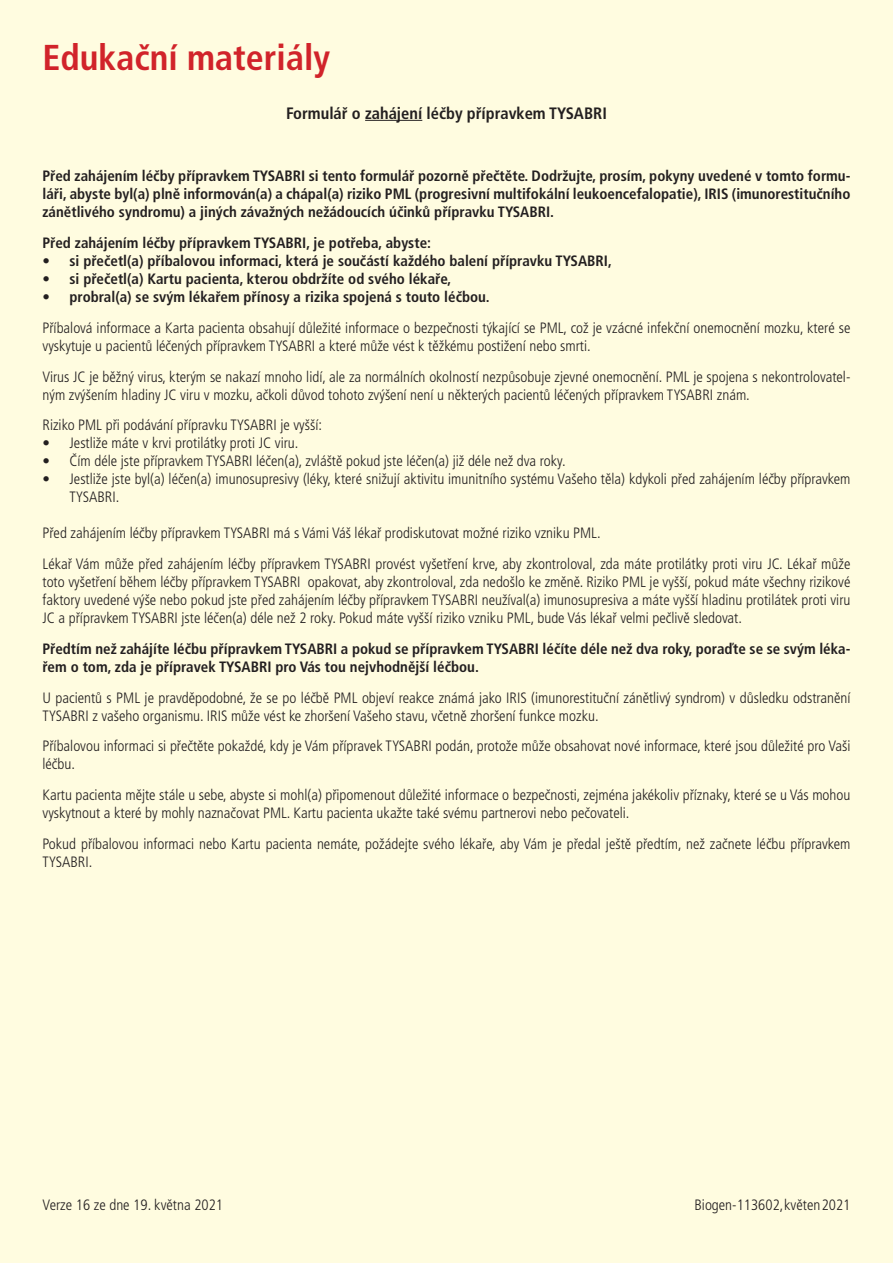
<style>
.page{position:relative;width:893px;height:1263px;background:#fffce0}
.page>*{position:absolute;margin:0;border:0;box-sizing:border-box;transform-origin:0 0}
.t1{font:700 condensed 36px "Frutiger CE";color:#d1232a}
.t2{font:700 condensed 16.5px "Frutiger CE";color:#231f20}
.t3{font:300 condensed 15px/18px "Frutiger CE";color:#231f20}
.t4{font:700 condensed 15px/18px "Frutiger CE";color:#231f20;text-align:justify}
</style>
<div class="page">
<hr style="left:365px;top:120px;width:57px;height:1px;background:#231f20">
<h1 class="t1" style="left:43px;top:37px;width:289px">Edukační materiály</h1>
<p class="t2" style="left:286px;top:104px;width:322px">Formulář o zahájení léčby přípravkem TYSABRI</p>
<p class="t4" style="left:43px;top:167px;width:809px">Před zahájením léčby přípravkem TYSABRI si tento formulář pozorně přečtěte. Dodržujte, prosím, pokyny uvedené v tomto formu&shy;láři, abyste byl(a) plně informován(a) a chápal(a) riziko PML (progresivní multifokální leukoencefalopatie), IRIS (imunorestitučního zánětlivého syndromu) a jiných závažných nežádoucích účinků přípravku TYSABRI.</p>
<p class="t4" style="left:43px;top:234px;width:390px">Před zahájením léčby přípravkem TYSABRI, je potřeba, abyste:</p>
<p class="t4" style="left:43px;top:252px;width:571px">• si přečetl(a) příbalovou informaci, která je součástí každého balení přípravku TYSABRI,</p>
<p class="t4" style="left:43px;top:270px;width:410px">• si přečetl(a) Kartu pacienta, kterou obdržíte od svého lékaře,</p>
<p class="t4" style="left:43px;top:288px;width:449px">• probral(a) se svým lékařem přínosy a rizika spojená s touto léčbou.</p>
<p class="t3" style="left:43px;top:319px;width:809px">Příbalová informace a Karta pacienta obsahují důležité informace o bezpečnosti týkající se PML, což je vzácné infekční onemocnění mozku, které se vyskytuje u pacientů léčených přípravkem TYSABRI a které může vést k těžkému postižení nebo smrti.</p>
<p class="t3" style="left:43px;top:368px;width:809px">Virus JC je běžný virus, kterým se nakazí mnoho lidí, ale za normálních okolností nezpůsobuje zjevné onemocnění. PML je spojena s nekontrolovatel&shy;ným zvýšením hladiny JC viru v mozku, ačkoli důvod tohoto zvýšení není u některých pacientů léčených přípravkem TYSABRI znám.</p>
<p class="t3" style="left:43px;top:416px;width:281px">Riziko PML při podávání přípravku TYSABRI je vyšší:</p>
<p class="t3" style="left:43px;top:434px;width:257px">• Jestliže máte v krvi protilátky proti JC viru.</p>
<p class="t3" style="left:43px;top:452px;width:525px">• Čím déle jste přípravkem TYSABRI léčen(a), zvláště pokud jste léčen(a) již déle než dva roky.</p>
<p class="t3" style="left:70px;top:470px;width:782px;text-indent:-27px">• Jestliže jste byl(a) léčen(a) imunosupresivy (léky, které snižují aktivitu imunitního systému Vašeho těla) kdykoli před zahájením léčby přípravkem<br>TYSABRI.</p>
<p class="t3" style="left:43px;top:518px;width:809px;line-height:30.8px">Před zahájením léčby přípravkem TYSABRI má s Vámi Váš lékař prodiskutovat možné riziko vzniku PML.<br>Lékař Vám může před zahájením léčby přípravkem TYSABRI provést vyšetření krve, aby zkontroloval, zda máte protilátky proti viru JC. Lékař může</p>
<p class="t3" style="left:43px;top:573px;width:809px;text-align:justify">toto vyšetření během léčby přípravkem TYSABRI opakovat, aby zkontroloval, zda nedošlo ke změně. Riziko PML je vyšší, pokud máte všechny rizikové faktory uvedené výše nebo pokud jste před zahájením léčby přípravkem TYSABRI neužíval(a) imunosupresiva a máte vyšší hladinu protilátek proti viru JC a přípravkem TYSABRI jste léčen(a) déle než 2 roky. Pokud máte vyšší riziko vzniku PML, bude Vás lékař velmi pečlivě sledovat.</p>
<p class="t4" style="left:43px;top:640px;width:809px">Předtím než zahájíte léčbu přípravkem TYSABRI a pokud se přípravkem TYSABRI léčíte déle než dva roky, poraďte se se svým léka&shy;řem o tom, zda je přípravek TYSABRI pro Vás tou nejvhodnější léčbou.</p>
<p class="t3" style="left:43px;top:689px;width:809px">U pacientů s PML je pravděpodobné, že se po léčbě PML objeví reakce známá jako IRIS (imunorestituční zánětlivý syndrom) v důsledku odstranění<br>TYSABRI z vašeho organismu. IRIS může vést ke zhoršení Vašeho stavu, včetně zhoršení funkce mozku.</p>
<p class="t3" style="left:43px;top:737px;width:809px">Příbalovou informaci si přečtěte pokaždé, kdy je Vám přípravek TYSABRI podán, protože může obsahovat nové informace, které jsou důležité pro Vaši léčbu.</p>
<p class="t3" style="left:43px;top:786px;width:809px">Kartu pacienta mějte stále u sebe, abyste si mohl(a) připomenout důležité informace o bezpečnosti, zejména jakékoliv příznaky, které se u Vás mohou vyskytnout a které by mohly naznačovat PML. Kartu pacienta ukažte také svému partnerovi nebo pečovateli.</p>
<p class="t3" style="left:43px;top:835px;width:809px">Pokud příbalovou informaci nebo Kartu pacienta nemáte, požádejte svého lékaře, aby Vám je předal ještě předtím, než začnete léčbu přípravkem<br>TYSABRI.</p>
<p class="t3" style="left:43px;top:1196px;width:182px">Verze 16 ze dne 19. května 2021</p>
<p class="t3" style="left:694px;top:1196px;width:158px">Biogen-113602, květen 2021</p>
</div>
